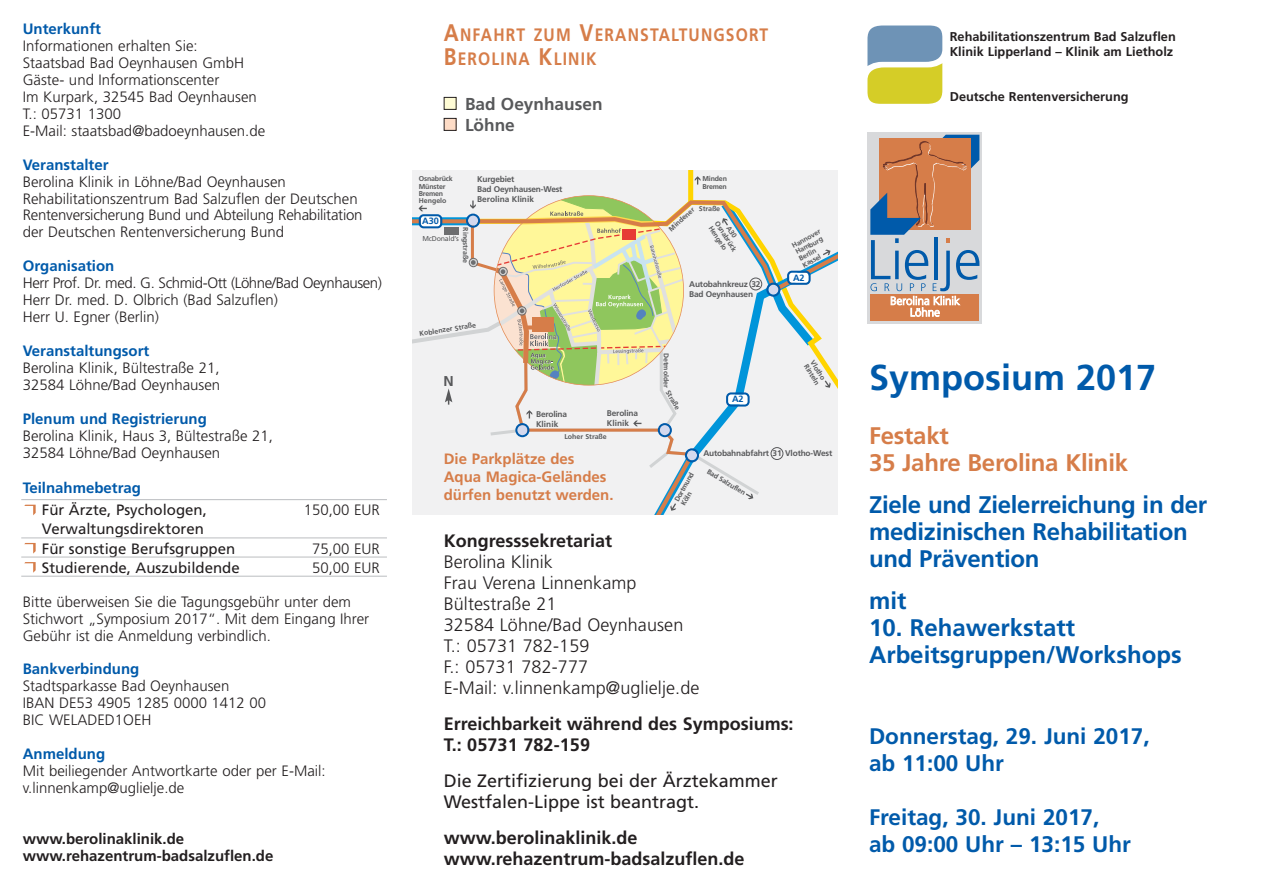
<style>
.page{position:relative;width:1263px;height:893px;background:#fff}
.page>*{position:absolute;margin:0;border:0;box-sizing:border-box;transform-origin:0 0}
.t1{font:700 36px "Frutiger";color:#005aaa}
.t2{font:700 24px/27px "Frutiger";letter-spacing:-.01em;color:#005aaa}
.t3{font:700 24px/27px "Frutiger";letter-spacing:-.01em;color:#d67d49}
.t4{font:700 22.5px/27px "Frutiger";color:#005aaa}
.t5{font:300 18px/21px "Frutiger";letter-spacing:.005em;color:#231f20}
.t6{font:700 18px/21px "Frutiger";color:#231f20}
.t7{font:18px/21px "Frutiger";color:#231f20}
.t8{font:700 18px/24px "Frutiger";letter-spacing:.075em;color:#d67d49;scale:.87 1}
.t9{font:700 17.25px/21px "Frutiger";color:#58595b}
.t10{font:300 15px/17px "Frutiger";color:#231f20}
.t11{font:700 15px "Frutiger";color:#005aaa}
.t12{font:15px/19.2px "Frutiger";color:#231f20}
.t13{font:700 15px/18px "Frutiger";color:#d67d49}
.t14{font:700 15px/17px "Frutiger";color:#231f20}
.t15{font:700 14.25px "Frutiger";color:#58595b}
.t16{font:700 12.75px/15px "Frutiger";color:#231f20}
.t17{font:700 9.15px "Frutiger";color:#005aaa}
.t18{font:700 8.25px/9.9px "Frutiger";letter-spacing:-.02em;color:#58595b}
.t19{font:700 7.05px/7.5px "Frutiger";color:#58595b}
.t20{font:700 7.05px/7.5px "Frutiger";letter-spacing:-.02em;color:#58595b}
.t21{font:7.05px "Frutiger";letter-spacing:-.02em;color:#58595b}
.s1{font-size:24px}
</style>
<div class="page">
<div style="left:444px;top:118px;width:12px;height:12px;background:#fedcc6"></div>
<div style="left:444px;top:118px;width:12px;height:13px;border:1px solid #231f20"></div>
<div style="left:444px;top:97px;width:12px;height:12px;background:#fffcd5"></div>
<div style="left:444px;top:97px;width:12px;height:13px;border:1px solid #231f20"></div>
<div style="left:867px;top:132px;width:115px;height:191px;background:#d8d9db"></div>
<div style="left:870px;top:294px;width:109px;height:26px;background:#d67d49"></div>
<svg style="left:870px;top:135px;width:109px;height:182px"></svg>
<svg style="left:867px;top:26px;width:75px;height:78px;background:#abb87c"></svg>
<div style="left:412px;top:170px;width:426px;height:344px;background:#f1f1f2"></div>
<div style="left:688px;top:170px;width:5px;height:32px;background:#ffd400"></div>
<svg style="left:695px;top:176px;width:5px;height:9px"></svg>
<svg style="left:412px;top:193px;width:426px;height:321px"></svg>
<svg style="left:24px;top:505px;width:12px;height:10px"></svg>
<svg style="left:24px;top:543px;width:12px;height:11px"></svg>
<svg style="left:24px;top:562px;width:12px;height:11px"></svg>
<hr style="left:21px;top:538px;width:366px;height:1px;background:#bbbdc0">
<hr style="left:21px;top:557px;width:366px;height:1px;background:#bbbdc0">
<hr style="left:21px;top:576px;width:366px;height:1px;background:#bbbdc0">
<hr style="left:21px;top:499px;width:366px;height:1px;background:#bbbdc0">
<p class="t11" style="left:23px;top:23px;width:80px">Unterkunft</p>
<p class="t10" style="left:23px;top:38px;width:244px">Informationen erhalten Sie:<br>Staatsbad Bad Oeynhausen GmbH<br>Gäste- und Informationscenter<br>Im Kurpark, 32545 Bad Oeynhausen<br>T.: 05731 1300<br>E-Mail: staatsbad@badoeynhausen.de</p>
<p class="t11" style="left:23px;top:158px;width:87px">Veranstalter</p>
<p class="t10" style="left:23px;top:174px;width:341px">Berolina Klinik in Löhne/Bad Oeynhausen Rehabilitationszentrum Bad Salzuflen der Deutschen Rentenversicherung Bund und Abteilung Rehabilitation der Deutschen Rentenversicherung Bund</p>
<p class="t11" style="left:23px;top:260px;width:93px">Organisation</p>
<p class="t10" style="left:23px;top:276px;width:361px">Herr Prof. Dr. med. G. Schmid-Ott (Löhne/Bad Oeynhausen)<br>Herr Dr. med. D. Olbrich (Bad Salzuflen)<br>Herr U. Egner (Berlin)</p>
<p class="t11" style="left:23px;top:345px;width:128px">Veranstaltungsort</p>
<p class="t10" style="left:23px;top:360px;width:199px">Berolina Klinik, Bültestraße 21,<br>32584 Löhne/Bad Oeynhausen</p>
<p class="t11" style="left:23px;top:413px;width:186px">Plenum und Registrierung</p>
<p class="t10" style="left:23px;top:428px;width:252px">Berolina Klinik, Haus 3, Bültestraße 21,<br>32584 Löhne/Bad Oeynhausen</p>
<p class="t11" style="left:23px;top:482px;width:120px">Teilnahmebetrag</p>
<p class="t12" style="left:42px;top:502px;width:166px">Für Ärzte, Psychologen,</p>
<p class="t10" style="left:304px;top:503px;width:78px">150,00 EUR</p>
<p class="t12" style="left:42px;top:521px;width:195px">Verwaltungsdirektoren<br>Für sonstige Berufsgruppen</p>
<p class="t10" style="left:312px;top:541px;width:69px">75,00 EUR</p>
<p class="t12" style="left:42px;top:559px;width:199px">Studierende, Auszubildende</p>
<p class="t10" style="left:312px;top:560px;width:69px">50,00 EUR</p>
<p class="t10" style="left:23px;top:594px;width:348px">Bitte überweisen Sie die Tagungsgebühr unter dem<br>Stichwort „Symposium 2017“. Mit dem Eingang Ihrer<br>Gebühr ist die Anmeldung verbindlich.</p>
<p class="t11" style="left:23px;top:663px;width:118px">Bankverbindung</p>
<p class="t10" style="left:23px;top:679px;width:245px">Stadtsparkasse Bad Oeynhausen<br>IBAN DE53 4905 1285 0000 1412 00<br>BIC WELADED1OEH</p>
<p class="t11" style="left:23px;top:748px;width:84px">Anmeldung</p>
<p class="t10" style="left:23px;top:764px;width:304px">Mit beiliegender Antwortkarte oder per E-Mail: v.linnenkamp@uglielje.de</p>
<p class="t14" style="left:23px;top:831px;width:252px">www.berolinaklinik.de www.rehazentrum-badsalzuflen.de</p>
<p class="t8" style="left:444px;top:24px;width:375px"><span class="s1">A</span>NFAHRT ZUM <span class="s1">V</span>ERANSTALTUNGSORT<br><span class="s1">B</span>EROLINA <span class="s1">K</span>LINIK</p>
<p class="t9" style="left:465px;top:95px;width:139px">Bad Oeynhausen<br>Löhne</p>
<p class="t20" style="left:419px;top:175px;width:35px">Osnabrück<br>Münster<br>Bremen<br>Hengelo</p>
<p class="t21" style="left:422px;top:236px;width:38px">McDonald’s</p>
<p class="t17" style="left:422px;top:217px;width:18px">A30</p>
<p class="t19" style="left:469px;top:227px;width:37px;rotate:90deg">Ringstraße</p>
<p class="t18" style="left:477px;top:175px;width:87px">Kurgebiet<br>Bad Oeynhausen-West<br>Berolina Klinik</p>
<p class="t19" style="left:419px;top:330px;width:59px;rotate:-9deg">Koblenzer Straße</p>
<p class="t15" style="left:443px;top:376px;width:12px">N</p>
<p class="t18" style="left:536px;top:409px;width:33px">Berolina<br>Klinik</p>
<p class="t18" style="left:607px;top:408px;width:33px">Berolina<br>Klinik</p>
<p class="t19" style="left:564px;top:433px;width:44px">Loher Straße</p>
<p class="t20" style="left:702px;top:175px;width:26px">Minden<br>Bremen</p>
<p class="t19" style="left:699px;top:205px;width:23px;rotate:2deg">Straße</p>
<p class="t19" style="left:668px;top:228px;width:33px;rotate:-42deg">Mindener</p>
<p class="t19" style="left:726px;top:216px;width:35px;text-indent:10px;rotate:57deg">A30<br>Osnabrück<br>Hengelo</p>
<p class="t18" style="left:689px;top:280px;width:73px">Autobahnkreuz 32<br>Bad Oeynhausen</p>
<p class="t19" style="left:670px;top:353px;width:37px;rotate:90deg">Detmolder</p>
<p class="t19" style="left:670px;top:389px;width:23px;rotate:60deg">Straße</p>
<p class="t17" style="left:732px;top:396px;width:13px">A2</p>
<p class="t19" style="left:791px;top:243px;width:33px;rotate:-28deg">Hannover<br>Hamburg<br>Berlin<br>Kassel</p>
<p class="t17" style="left:793px;top:274px;width:13px">A2</p>
<p class="t19" style="left:815px;top:359px;width:24px;rotate:58deg">Vlotho<br>Rinteln</p>
<p class="t13" style="left:444px;top:450px;width:171px">Die Parkplätze des<br>Aqua Magica-Geländes dürfen benutzt werden.</p>
<p class="t19" style="left:673px;top:500px;width:34px;rotate:-61deg">Dortmund<br>Köln</p>
<p class="t18" style="left:703px;top:449px;width:131px">Autobahnabfahrt 31 Vlotho-West</p>
<p class="t19" style="left:709px;top:468px;width:45px;rotate:30deg">Bad Salzuflen</p>
<p class="t6" style="left:444px;top:531px;width:170px">Kongresssekretariat</p>
<p class="t5" style="left:444px;top:552px;width:257px">Berolina Klinik<br>Frau Verena Linnenkamp<br>Bültestraße 21<br>32584 Löhne/Bad Oeynhausen<br>T.: 05731 782-159<br>F.: 05731 782-777<br>E-Mail: v.linnenkamp@uglielje.de</p>
<p class="t6" style="left:444px;top:714px;width:351px">Erreichbarkeit während des Symposiums:<br>T.: 05731 782-159</p>
<p class="t7" style="left:444px;top:771px;width:336px">Die Zertifizierung bei der Ärztekammer<br>Westfalen-Lippe ist beantragt.</p>
<p class="t6" style="left:444px;top:828px;width:302px">www.berolinaklinik.de www.rehazentrum-badsalzuflen.de</p>
<p class="t16" style="left:950px;top:30px;width:227px">Rehabilitationszentrum Bad Salzuflen<br>Klinik Lipperland – Klinik am Lietholz</p>
<p class="t16" style="left:950px;top:90px;width:180px">Deutsche Rentenversicherung</p>
<h1 class="t1" style="left:869px;top:363px;width:289px">Symposium 2017</h1>
<h2 class="t3" style="left:869px;top:424px;width:261px">Festakt<br>35 Jahre Berolina Klinik</h2>
<h2 class="t2" style="left:869px;top:493px;width:340px">Ziele und Zielerreichung in der medizinischen Rehabilitation und Prävention</h2>
<h2 class="t2" style="left:869px;top:589px;width:39px">mit</h2>
<h2 class="t2" style="left:869px;top:616px;width:314px">10. Rehawerkstatt<br>Arbeitsgruppen/Workshops</h2>
<h3 class="t4" style="left:869px;top:724px;width:282px">Donnerstag, 29. Juni 2017, ab 11:00 Uhr</h3>
<h3 class="t4" style="left:869px;top:805px;width:263px">Freitag, 30. Juni 2017, ab 09:00 Uhr – 13:15 Uhr</h3>
</div>
